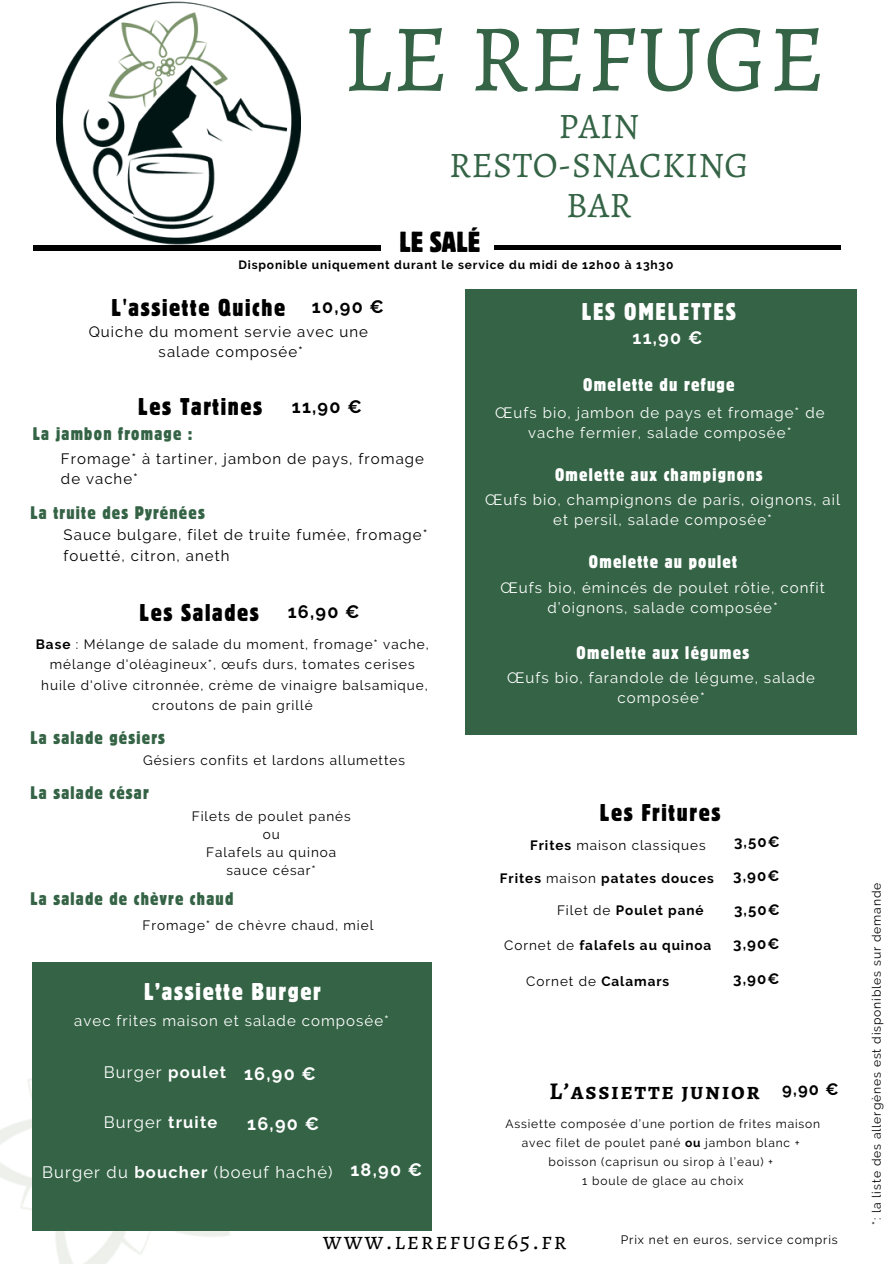
<style>
.page{position:relative;width:894px;height:1264px;background:#fff}
.page>*{position:absolute;margin:0;border:0;box-sizing:border-box;transform-origin:0 0}
.t1{font:96px "Alegreya SC";letter-spacing:.01em;color:#346345}
.t2{font:36px/39.3px "Alegreya SC";letter-spacing:.01em;color:#346345;text-align:center}
.t3{font:condensed 28.8px "Block W1 G";color:#000}
.t4{font:24.15px "Alegreya SC";letter-spacing:.07em;color:#000}
.t5{font:condensed 24px "Block W1 G";letter-spacing:.07em;color:#000}
.t6{font:condensed 24px "Block W1 G";letter-spacing:.07em;color:#fff}
.t7{font:700 24px "Alegreya SC";letter-spacing:.07em;color:#000}
.t8{font:condensed 18.15px "Block W1 G";letter-spacing:.07em;color:#fff}
.t9{font:condensed 18px "Block W1 G";letter-spacing:.07em;color:#346345}
.t10{font:condensed 18px "Block W1 G";letter-spacing:.07em;color:#fff}
.t11{font:700 18px "Raleway";letter-spacing:.07em;color:#fff}
.t12{font:700 18px "Raleway";letter-spacing:.07em;color:#000}
.t13{font:16.5px "Raleway";letter-spacing:.07em;color:#fff}
.t14{font:700 16.5px "Raleway";color:#000}
.t15{font:15px/20.2px "Raleway";letter-spacing:.07em;color:#fff;text-align:center}
.t16{font:15px/20.2px "Raleway";letter-spacing:.07em;color:#000}
.t17{font:700 15px "Raleway";letter-spacing:.07em;color:#000}
.t18{font:13.5px "Raleway";letter-spacing:.07em;color:#000}
.t19{font:700 13.5px "Raleway";letter-spacing:.07em;color:#000}
.t20{font:12.15px "Raleway";letter-spacing:.07em;color:#000}
.t21{font:12px "Raleway";letter-spacing:.07em;color:#000}
.t22{font:700 12px "Raleway";letter-spacing:.07em;color:#000}
.s1{font-weight:700}
.s2{font-weight:400}
</style>
<div class="page">
<img style="left:0;top:997px;width:271px;height:266px">
<div style="left:494px;top:245px;width:346px;height:5px;background:#000"></div>
<hr style="left:33px;top:246px;width:347px;height:4px;background:#000">
<img style="left:56px;top:1px;width:244px;height:245px">
<div style="left:464px;top:289px;width:392px;height:445px;background:#346345"></div>
<div style="left:33px;top:962px;width:398px;height:268px;background:#346345"></div>
<p class="t1" style="left:342px;top:-7px;width:484px">LE REFUGE</p>
<p class="t2" style="left:449px;top:106px;width:301px">PAIN<br>RESTO-SNACKING<br>BAR</p>
<p class="t3" style="left:399px;top:223px;width:82px">LE SALÉ</p>
<p class="t22" style="left:238px;top:258px;width:436px">Disponible uniquement durant le service du midi de 12h00 à 13h30</p>
<p class="t5" style="left:111px;top:292px;width:175px">L'assiette Quiche</p>
<p class="t16" style="left:89px;top:322px;width:281px">Quiche du moment servie avec une</p>
<p class="t16" style="left:159px;top:342px;width:146px">salade composée*</p>
<p class="t12" style="left:312px;top:295px;width:73px">10,90 €</p>
<p class="t6" style="left:581px;top:296px;width:155px">LES OMELETTES</p>
<p class="t11" style="left:632px;top:327px;width:71px">11,90 €</p>
<p class="t5" style="left:138px;top:391px;width:125px">Les Tartines</p>
<p class="t12" style="left:292px;top:395px;width:71px">11,90 €</p>
<p class="t9" style="left:33px;top:422px;width:161px">La jambon fromage :</p>
<p class="t16" style="left:61px;top:448px;width:364px">Fromage* à tartiner, jambon de pays, fromage de vache*</p>
<p class="t9" style="left:30px;top:501px;width:176px">La truite des Pyrénées</p>
<p class="t16" style="left:64px;top:525px;width:365px">Sauce bulgare, filet de truite fumée, fromage* fouetté, citron, aneth</p>
<p class="t5" style="left:139px;top:597px;width:121px">Les Salades</p>
<p class="t12" style="left:288px;top:601px;width:73px">16,90 €</p>
<p class="t18" style="left:36px;top:636px;width:394px"><span class="s1">Base</span> : Mélange de salade du moment, fromage* vache,</p>
<p class="t18" style="left:50px;top:656px;width:366px">mélange d'oléagineux*, œufs durs, tomates cerises</p>
<p class="t18" style="left:41px;top:677px;width:388px">huile d'olive citronnée, crème de vinaigre balsamique,</p>
<p class="t18" style="left:152px;top:697px;width:162px">croutons de pain grillé</p>
<p class="t9" style="left:30px;top:726px;width:136px">La salade gésiers</p>
<p class="t18" style="left:143px;top:752px;width:263px">Gésiers confits et lardons allumettes</p>
<p class="t9" style="left:30px;top:780px;width:120px">La salade césar</p>
<p class="t18" style="left:192px;top:808px;width:160px">Filets de poulet panés</p>
<p class="t18" style="left:263px;top:826px;width:18px">ou</p>
<p class="t18" style="left:206px;top:844px;width:131px">Falafels au quinoa</p>
<p class="t18" style="left:226px;top:862px;width:91px">sauce césar*</p>
<p class="t9" style="left:30px;top:887px;width:204px">La salade de chèvre chaud</p>
<p class="t18" style="left:142px;top:917px;width:232px">Fromage* de chèvre chaud, miel</p>
<p class="t6" style="left:144px;top:975px;width:178px">L’assiette Burger</p>
<p class="t15" style="left:74px;top:1010px;width:316px">avec frites maison et salade composée*</p>
<p class="t13" style="left:104px;top:1062px;width:124px">Burger <span class="s1">poulet</span></p>
<h2 class="t11" style="left:244px;top:1063px;width:73px">16,90 €</h2>
<h6 class="t13" style="left:104px;top:1112px;width:115px">Burger <span class="s1">truite</span></h6>
<p class="t11" style="left:247px;top:1113px;width:73px">16,90 €</p>
<p class="t13" style="left:42px;top:1162px;width:292px">Burger du <span class="s1">boucher</span> (boeuf haché)</p>
<p class="t11" style="left:350px;top:1159px;width:73px">18,90 €</p>
<p class="t8" style="left:583px;top:373px;width:153px">Omelette du refuge</p>
<p class="t15" style="left:495px;top:402px;width:331px">Œufs bio, jambon de pays et fromage* de vache fermier, salade composée*</p>
<p class="t10" style="left:555px;top:463px;width:209px">Omelette aux champignons</p>
<p class="t15" style="left:485px;top:489px;width:356px">Œufs bio, champignons de paris, oignons, ail et persil, salade composée*</p>
<p class="t10" style="left:588px;top:550px;width:150px">Omelette au poulet</p>
<p class="t15" style="left:500px;top:577px;width:326px">Œufs bio, émincés de poulet rôtie, confit d’oignons, salade composée*</p>
<p class="t10" style="left:576px;top:641px;width:174px">Omelette aux légumes</p>
<p class="t15" style="left:507px;top:667px;width:309px">Œufs bio, farandole de légume, salade composée*</p>
<p class="t5" style="left:599px;top:797px;width:122px">Les Fritures</p>
<p class="t18" style="left:530px;top:837px;width:177px"><span class="s1">Frites</span> maison classiques</p>
<p class="t19" style="left:500px;top:870px;width:215px">Frites <span class="s2">maison</span> patates douces</p>
<p class="t17" style="left:734px;top:832px;width:47px">3,50€</p>
<p class="t17" style="left:733px;top:866px;width:48px">3,90€</p>
<p class="t19" style="left:557px;top:902px;width:148px"><span class="s2">Filet de</span> Poulet pané</p>
<p class="t17" style="left:734px;top:901px;width:47px">3,50€</p>
<p class="t19" style="left:504px;top:937px;width:208px"><span class="s2">Cornet de</span> falafels au quinoa</p>
<p class="t17" style="left:733px;top:935px;width:48px">3,90€</p>
<p class="t18" style="left:526px;top:972px;width:144px">Cornet de <span class="s1">Calamars</span></p>
<p class="t17" style="left:733px;top:969px;width:48px">3,90€</p>
<h1 class="t7" style="left:549px;top:1074px;width:212px">L’assiette junior</h1>
<p class="t14" style="left:782px;top:1079px;width:58px">9,90 €</p>
<p class="t21" style="left:505px;top:1116px;width:316px">Assiette composée d’une portion de frites maison</p>
<p class="t21" style="left:521px;top:1135px;width:279px">avec filet de poulet pané <span class="s1">ou</span> jambon blanc +</p>
<p class="t21" style="left:548px;top:1154px;width:226px">boisson (caprisun ou sirop à l’eau) +</p>
<p class="t21" style="left:582px;top:1173px;width:162px">1 boule de glace au choix</p>
<h3 class="t4" style="left:322px;top:1224px;width:245px">www.lerefuge65.fr</h3>
<p class="t20" style="left:620px;top:1232px;width:218px">Prix net en euros, service compris</p>
<p class="t20" style="left:869px;top:1225px;width:344px;rotate:-90deg">*: la liste des allergènes est disponibles sur demande</p>
</div>
